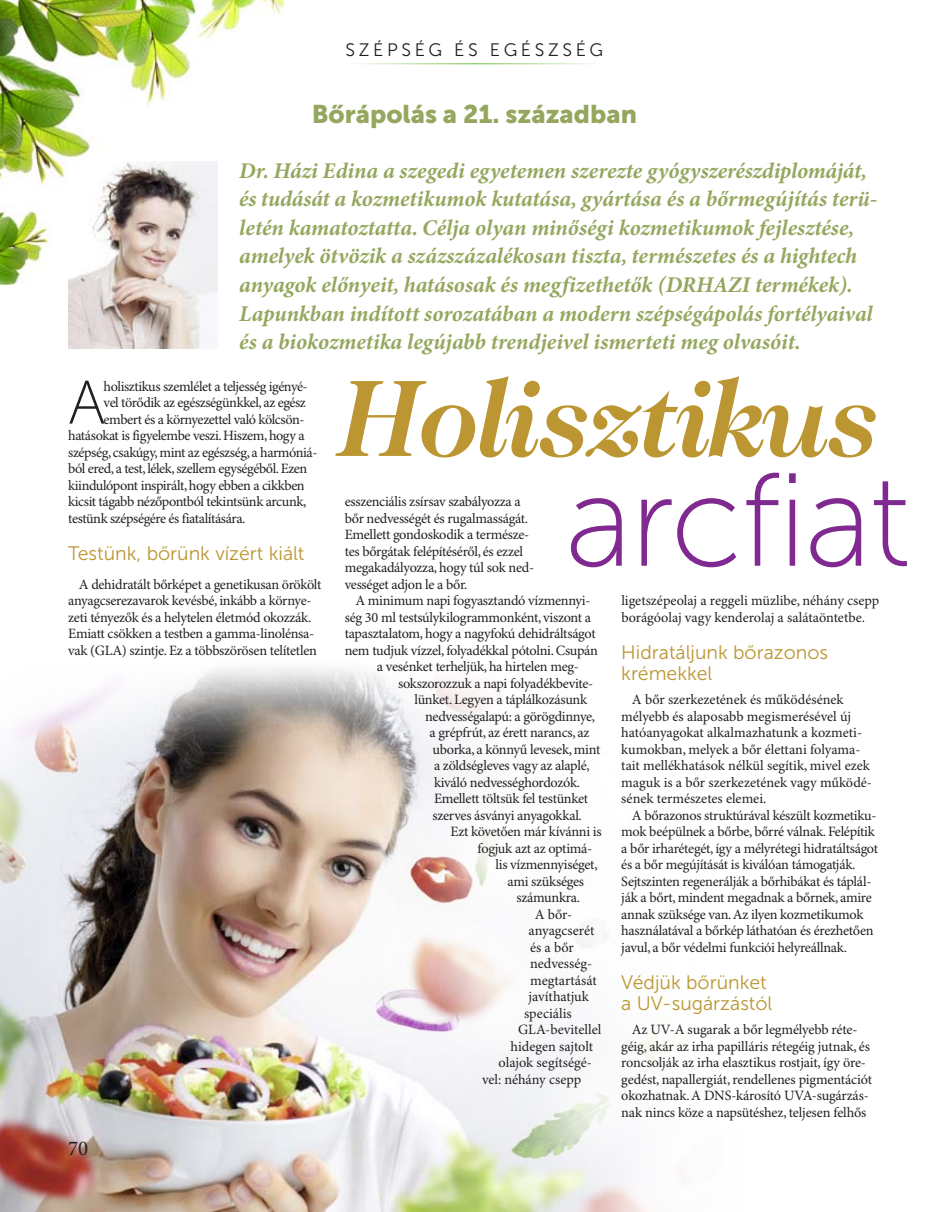
<style>
.page{position:relative;width:936px;height:1212px;background:#fff}
.page>*{position:absolute;margin:0;border:0;box-sizing:border-box;transform-origin:0 0}
.t1{font:132px "Museo Sans 100";letter-spacing:-.02em;color:#802990}
.t2{font:italic 700 111px "Caslon No 224";letter-spacing:-.02em;color:#bb9632}
.t3{font:61.35px "Museo Sans 100";color:#231f20}
.t4{font:25.5px "Museo Sans 900";color:#95a75e}
.t5{font:italic 700 22.5px/28.5px "Minion Pro";letter-spacing:-.005em;color:#95a75e}
.t6{font:21px "Minion Pro";color:#231f20}
.t7{font:19.5px/21px "Museo Sans 300";color:#bb9632}
.t8{font:18px "Museo Sans 300";letter-spacing:.2em;color:#231f20}
.t9{font:14.25px/16.5px "Minion Pro";letter-spacing:-.02em;color:#231f20}
.t10{font:14.25px/16.5px "Minion Pro";color:#231f20}
</style>
<div class="page">
<img style="left:0;top:668px;width:659px;height:544px">
<img style="left:0;top:0;width:285px;height:285px">
<hr style="left:344px;top:63px;width:260px;height:1px;background:#71bf44">
<img style="left:68px;top:162px;width:149px;height:186px">
<p class="t8" style="left:345px;top:40px;width:259px">SZÉPSÉG ÉS EGÉSZSÉG</p>
<h3 class="t4" style="left:312px;top:100px;width:326px">Bőrápolás a 21. században</h3>
<p class="t5" style="left:239px;top:157px;width:639px">Dr. Házi Edina a szegedi egyetemen szerezte gyógyszerészdiplomáját, és tudását a kozmetikumok kutatása, gyártása és a bőrmegújítás terü&shy;letén kamatoztatta. Célja olyan minőségi kozmetikumok fejlesztése, amelyek ötvözik a százszázalékosan tiszta, természetes és a hightech anyagok előnyeit, hatásosak és megfizethetők (DRHAZI termékek).<br>Lapunkban indított sorozatában a modern szépségápolás fortélyaival és a biokozmetika legújabb trendjeivel ismerteti meg olvasóit.</p>
<h2 class="t2" style="left:339px;top:348px;width:543px">Holisztikus</h2>
<h3 class="t3" style="left:68px;top:370px;width:39px">A</h3>
<p class="t9" style="left:104px;top:378px;width:205px">holisztikus szemlélet a teljesség igényé-</p>
<p class="t9" style="left:104px;top:395px;width:204px">vel törődik az egészségünkkel, az egész</p>
<p class="t9" style="left:104px;top:411px;width:202px">embert és a környezettel való kölcsön-</p>
<p class="t9" style="left:68px;top:428px;width:238px">hatásokat is figyelembe veszi. Hiszem, hogy a</p>
<p class="t9" style="left:68px;top:444px;width:251px">szépség, csakúgy, mint az egészség, a harmóniá-</p>
<p class="t9" style="left:68px;top:461px;width:241px">ból ered, a test, lélek, szellem egységéből. Ezen</p>
<p class="t9" style="left:68px;top:477px;width:238px">kiindulópont inspirált, hogy ebben a cikkben</p>
<p class="t9" style="left:68px;top:494px;width:239px">kicsit tágabb nézőpontból tekintsünk arcunk,</p>
<p class="t9" style="left:68px;top:510px;width:179px">testünk szépségére és fiatalítására.</p>
<h3 class="t7" style="left:68px;top:543px;width:238px">Testünk, bőrünk vízért kiált</h3>
<p class="t9" style="left:68px;top:576px;width:255px;text-indent:11px">A dehidratált bőrképet a genetikusan örökölt anyagcserezavarok kevésbé, inkább a környe&shy;zeti tényezők és a helytelen életmód okozzák.<br>Emiatt csökken a testben a gamma-linolénsa&shy;vak (GLA) szintje. Ez a többszörösen telítetlen</p>
<h1 class="t1" style="left:564px;top:450px;width:347px">arcfiat</h1>
<p class="t9" style="left:345px;top:494px;width:191px">esszenciális zsírsav szabályozza a bőr nedvességét és rugalmasságát.<br>Emellett gondoskodik a természe&shy;tes bőrgátak felépítéséről, és ezzel megakadályozza, hogy túl sok ned&shy;vességet adjon le a bőr.</p>
<p class="t9" style="left:355px;top:593px;width:236px">A minimum napi fogyasztandó vízmennyi-</p>
<p class="t9" style="left:345px;top:609px;width:248px">ség 30 ml testsúlykilogrammonként, viszont a</p>
<p class="t9" style="left:345px;top:626px;width:252px">tapasztalatom, hogy a nagyfokú dehidráltságot</p>
<p class="t9" style="left:345px;top:642px;width:255px">nem tudjuk vízzel, folyadékkal pótolni. Csupán</p>
<p class="t9" style="left:377px;top:659px;width:203px">a vesénket terheljük, ha hirtelen meg-</p>
<p class="t9" style="left:398px;top:675px;width:197px">sokszorozzuk a napi folyadékbevite-</p>
<p class="t9" style="left:414px;top:692px;width:174px">lünket. Legyen a táplálkozásunk</p>
<p class="t9" style="left:425px;top:708px;width:172px">nedvességalapú: a görögdinnye,</p>
<p class="t9" style="left:429px;top:725px;width:161px">a grépfrút, az érett narancs, az</p>
<p class="t9" style="left:432px;top:741px;width:169px">uborka, a könnyű levesek, mint</p>
<p class="t9" style="left:434px;top:758px;width:157px">a zöldségleves vagy az alaplé,</p>
<p class="t9" style="left:434px;top:774px;width:148px">kiváló nedvességhordozók.</p>
<p class="t9" style="left:434px;top:791px;width:156px">Emellett töltsük fel testünket</p>
<p class="t9" style="left:432px;top:807px;width:151px">szerves ásványi anyagokkal.</p>
<p class="t9" style="left:450px;top:824px;width:152px">Ezt követően már kívánni is</p>
<p class="t9" style="left:477px;top:840px;width:116px">fogjuk azt az optimá-</p>
<p class="t9" style="left:495px;top:857px;width:104px">lis vízmennyiséget,</p>
<p class="t9" style="left:507px;top:873px;width:78px">ami szükséges</p>
<p class="t9" style="left:516px;top:890px;width:65px">számunkra.</p>
<p class="t9" style="left:534px;top:906px;width:39px">A bőr-</p>
<p class="t9" style="left:528px;top:923px;width:67px">anyagcserét</p>
<p class="t9" style="left:530px;top:939px;width:45px">és a bőr</p>
<p class="t9" style="left:530px;top:956px;width:64px">nedvesség-</p>
<p class="t10" style="left:530px;top:972px;width:68px">megtartását</p>
<p class="t9" style="left:528px;top:989px;width:62px">javíthatjuk</p>
<p class="t10" style="left:524px;top:1005px;width:49px">speciális</p>
<p class="t10" style="left:518px;top:1022px;width:85px">GLA-bevitellel</p>
<p class="t9" style="left:510px;top:1038px;width:84px">hidegen sajtolt</p>
<p class="t10" style="left:498px;top:1055px;width:95px">olajok segítségé-</p>
<p class="t9" style="left:482px;top:1071px;width:101px">vel: néhány csepp</p>
<p class="t10" style="left:621px;top:593px;width:259px">ligetszépeolaj a reggeli müzlibe, néhány csepp borágóolaj vagy kenderolaj a salátaöntetbe.</p>
<h3 class="t7" style="left:621px;top:642px;width:208px">Hidratáljunk bőrazonos krémekkel</h3>
<p class="t9" style="left:621px;top:692px;width:252px;text-indent:11px">A bőr szerkezetének és működésének mélyebb és alaposabb megismerésével új hatóanyagokat alkalmazhatunk a kozmeti&shy;kumokban, melyek a bőr élettani folyama&shy;tait mellékhatások nélkül segítik, mivel ezek maguk is a bőr szerkezetének vagy működé&shy;sének természetes elemei.</p>
<p class="t9" style="left:621px;top:807px;width:258px;text-indent:11px">A bőrazonos struktúrával készült kozmetiku&shy;mok beépülnek a bőrbe, bőrré válnak. Felépítik a bőr irharétegét, így a mélyrétegi hidratáltságot és a bőr megújítását is kiválóan támogatják.<br>Sejtszinten regenerálják a bőrhibákat és táplál&shy;ják a bőrt, mindent megadnak a bőrnek, amire annak szüksége van. Az ilyen kozmetikumok használatával a bőrkép láthatóan és érezhetően javul, a bőr védelmi funkciói helyreállnak.</p>
<h3 class="t7" style="left:621px;top:972px;width:153px">Védjük bőrünket a UV-sugárzástól</h3>
<p class="t9" style="left:621px;top:1022px;width:252px;text-align:center">Az UV-A sugarak a bőr legmélyebb réte&shy;géig, akár az irha papilláris rétegéig jutnak, és roncsolják az irha elasztikus rostjait, így öre&shy;gedést, napallergiát, rendellenes pigmentációt okozhatnak. A DNS-károsító UVA-sugárzás&shy;nak nincs köze a napsütéshez, teljesen felhős</p>
<h3 class="t6" style="left:68px;top:1136px;width:22px">70</h3>
</div>
